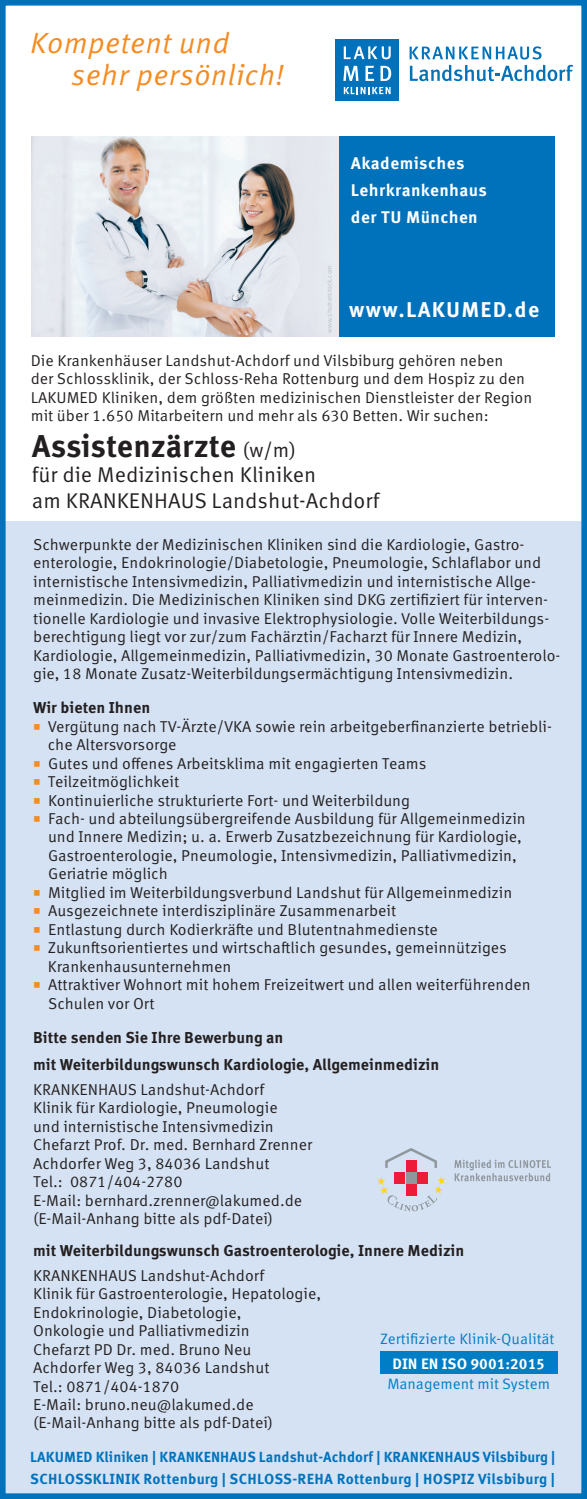
<style>
.page{position:relative;width:587px;height:1499px;background:#fff}
.page>*{position:absolute;margin:0;border:0;box-sizing:border-box;transform-origin:0 0}
.t1{font:700 31.5px "Meta Correspondence OT";letter-spacing:-.01em;color:#231f20}
.t2{font:italic 29.25px "Meta Correspondence OT";letter-spacing:.01em;color:#f68b1f}
.t3{font:21.38px "Meta Correspondence OT";color:#231f20}
.t4{font:700 21.38px "Meta Correspondence OT";letter-spacing:.055em;color:#fff}
.t5{font:700 16.88px "Meta Correspondence OT";letter-spacing:.025em;color:#fff}
.t6{font:15.75px/18.4px "Meta Correspondence OT";color:#231f20}
.t7{font:700 15.75px "Meta Correspondence OT";color:#231f20}
.t8{font:15.08px "Meta Correspondence OT";color:#007ec5}
.t9{font:700 15.08px "Meta Correspondence OT";color:#fff}
.t10{font:700 14.62px/22.5px "Meta Correspondence OT";letter-spacing:.005em;color:#0072bc}
.t11{font:6.75px "Meta Correspondence OT";color:#bcbdc0}
.s1{font-weight:400;font-size:20.25px}
.s2{color:#f68b1f}
</style>
<div class="page">
<div style="left:0;top:521px;width:585px;height:978px;background:#d4e2f3"></div>
<div style="left:0;top:0;width:587px;height:1499px;border:6px solid #0072bc"></div>
<div style="left:338px;top:136px;width:217px;height:200px;background:#0072bc"></div>
<img style="left:32px;top:136px;width:306px;height:200px">
<div style="left:380px;top:1351px;width:177px;height:23px;background:#007ec5"></div>
<div style="left:406px;top:1160px;width:10px;height:11px;background:#ed1a3a"></div>
<div style="left:394px;top:1172px;width:11px;height:11px;background:#ed1a3a"></div>
<div style="left:417px;top:1172px;width:11px;height:11px;background:#ed1a3a"></div>
<svg style="left:385px;top:1148px;width:52px;height:22px"></svg>
<svg style="left:377px;top:1176px;width:68px;height:35px"></svg>
<div style="left:406px;top:1172px;width:10px;height:11px;background:#90979d"></div>
<svg style="left:454px;top:1159px;width:97px;height:22px"></svg>
<div style="left:335px;top:39px;width:64px;height:62px;background:#0072bc"></div>
<svg style="left:409px;top:46px;width:164px;height:35px"></svg>
<svg style="left:344px;top:46px;width:47px;height:13px"></svg>
<svg style="left:343px;top:66px;width:15px;height:15px"></svg>
<svg style="left:365px;top:66px;width:9px;height:15px"></svg>
<svg style="left:380px;top:66px;width:11px;height:15px"></svg>
<svg style="left:344px;top:87px;width:46px;height:7px"></svg>
<p class="t2" style="left:30px;top:26px;width:201px">Kompetent und</p>
<p class="t2" style="left:72px;top:57px;width:214px">sehr persönlich!</p>
<p class="t11" style="left:325px;top:333px;width:69px;rotate:-90deg">www.shutterstock.com</p>
<p class="t5" style="left:351px;top:153px;width:115px">Akademisches</p>
<p class="t5" style="left:351px;top:180px;width:137px">Lehrkrankenhaus</p>
<p class="t5" style="left:351px;top:207px;width:128px">der TU München</p>
<p class="t4" style="left:349px;top:297px;width:191px">www.LAKUMED.de</p>
<p class="t6" style="left:31px;top:351px;width:474px">Die Krankenhäuser Landshut-Achdorf und Vilsbiburg gehören neben</p>
<p class="t6" style="left:31px;top:370px;width:503px">der Schlossklinik, der Schloss-Reha Rottenburg und dem Hospiz zu den<br>LAKUMED Kliniken, dem größten medizinischen Dienstleister der Region mit über 1.650 Mitarbeitern und mehr als 630 Betten. Wir suchen:</p>
<p class="t1" style="left:32px;top:427px;width:266px">Assistenzärzte <span class="s1">(w/m)</span></p>
<p class="t3" style="left:32px;top:462px;width:286px">für die Medizinischen Kliniken</p>
<p class="t3" style="left:32px;top:488px;width:349px">am KRANKENHAUS Landshut-Achdorf</p>
<p class="t6" style="left:33px;top:535px;width:529px">Schwerpunkte der Medizinischen Kliniken sind die Kardiologie, Gastro&shy;enterologie, Endokrinologie/Diabetologie, Pneumologie, Schlaflabor und internistische Intensivmedizin, Palliativmedizin und internistische Allge&shy;meinmedizin. Die Medizinischen Kliniken sind DKG zertifiziert für interven&shy;tionelle Kardiologie und invasive Elektrophysiologie. Volle Weiterbildungs&shy;berechtigung liegt vor zur/zum Fachärztin/Facharzt für Innere Medizin, Kardiologie, Allgemeinmedizin, Palliativmedizin, 30 Monate Gastroenterolo&shy;gie, 18 Monate Zusatz-Weiterbildungsermächtigung Intensivmedizin.</p>
<p class="t7" style="left:33px;top:698px;width:119px">Wir bieten Ihnen</p>
<p class="t6" style="left:48px;top:717px;width:505px;text-indent:-15px"><span class="s2">▪</span> Vergütung nach TV-Ärzte/VKA sowie rein arbeitgeberfinanzierte betriebli&shy;che Altersvorsorge</p>
<p class="t6" style="left:33px;top:754px;width:395px"><span class="s2">▪</span> Gutes und offenes Arbeitsklima mit engagierten Teams</p>
<p class="t6" style="left:33px;top:773px;width:148px"><span class="s2">▪</span> Teilzeitmöglichkeit</p>
<p class="t6" style="left:33px;top:791px;width:378px"><span class="s2">▪</span> Kontinuierliche strukturierte Fort- und Weiterbildung</p>
<p class="t6" style="left:48px;top:810px;width:479px;text-indent:-15px"><span class="s2">▪</span> Fach- und abteilungsübergreifende Ausbildung für Allgemeinmedizin und Innere Medizin; u. a. Erwerb Zusatzbezeichnung für Kardiologie, Gastroenterologie, Pneumologie, Intensivmedizin, Palliativmedizin, Geriatrie möglich</p>
<p class="t6" style="left:33px;top:883px;width:480px"><span class="s2">▪</span> Mitglied im Weiterbildungsverbund Landshut für Allgemeinmedizin</p>
<p class="t6" style="left:33px;top:902px;width:365px"><span class="s2">▪</span> Ausgezeichnete interdisziplinäre Zusammenarbeit</p>
<p class="t6" style="left:33px;top:920px;width:406px"><span class="s2">▪</span> Entlastung durch Kodierkräfte und Blutentnahmedienste</p>
<p class="t6" style="left:48px;top:939px;width:460px;text-indent:-15px"><span class="s2">▪</span> Zukunftsorientiertes und wirtschaftlich gesundes, gemeinnütziges<br>Krankenhausunternehmen</p>
<p class="t6" style="left:48px;top:976px;width:484px;text-indent:-15px"><span class="s2">▪</span> Attraktiver Wohnort mit hohem Freizeitwert und allen weiterführenden<br>Schulen vor Ort</p>
<p class="t7" style="left:33px;top:1028px;width:251px">Bitte senden Sie Ihre Bewerbung an</p>
<p class="t7" style="left:33px;top:1055px;width:408px">mit Weiterbildungswunsch Kardiologie, Allgemeinmedizin</p>
<p class="t6" style="left:33px;top:1080px;width:233px">KRANKENHAUS Landshut-Achdorf</p>
<p class="t6" style="left:33px;top:1099px;width:246px">Klinik für Kardiologie, Pneumologie</p>
<p class="t6" style="left:33px;top:1117px;width:242px">und internistische Intensivmedizin</p>
<p class="t6" style="left:33px;top:1136px;width:281px">Chefarzt Prof. Dr. med. Bernhard Zrenner</p>
<p class="t6" style="left:33px;top:1154px;width:238px">Achdorfer Weg 3, 84036 Landshut</p>
<p class="t6" style="left:33px;top:1173px;width:151px">Tel.: 0871/404-2780</p>
<p class="t6" style="left:33px;top:1191px;width:271px">E-Mail: bernhard.zrenner@lakumed.de</p>
<p class="t6" style="left:33px;top:1210px;width:241px">(E-Mail-Anhang bitte als pdf-Datei)</p>
<p class="t7" style="left:33px;top:1241px;width:432px">mit Weiterbildungswunsch Gastroenterologie, Innere Medizin</p>
<p class="t6" style="left:33px;top:1266px;width:233px">KRANKENHAUS Landshut-Achdorf</p>
<p class="t6" style="left:33px;top:1285px;width:289px">Klinik für Gastroenterologie, Hepatologie,</p>
<p class="t6" style="left:33px;top:1303px;width:210px">Endokrinologie, Diabetologie,</p>
<p class="t6" style="left:33px;top:1322px;width:218px">Onkologie und Palliativmedizin</p>
<p class="t6" style="left:33px;top:1340px;width:220px">Chefarzt PD Dr. med. Bruno Neu</p>
<p class="t6" style="left:33px;top:1359px;width:238px">Achdorfer Weg 3, 84036 Landshut</p>
<p class="t6" style="left:33px;top:1377px;width:148px">Tel.: 0871/404-1870</p>
<p class="t6" style="left:33px;top:1395px;width:222px">E-Mail: bruno.neu@lakumed.de</p>
<p class="t6" style="left:33px;top:1414px;width:241px">(E-Mail-Anhang bitte als pdf-Datei)</p>
<p class="t8" style="left:380px;top:1330px;width:176px">Zertifizierte Klinik-Qualität</p>
<p class="t8" style="left:387px;top:1375px;width:164px">Management mit System</p>
<p class="t9" style="left:392px;top:1354px;width:154px">DIN EN ISO 9001:2015</p>
<p class="t10" style="left:30px;top:1446px;width:526px">LAKUMED Kliniken | KRANKENHAUS Landshut-Achdorf | KRANKENHAUS Vilsbiburg |<br>SCHLOSSKLINIK Rottenburg | SCHLOSS-REHA Rottenburg | HOSPIZ Vilsbiburg |</p>
</div>
